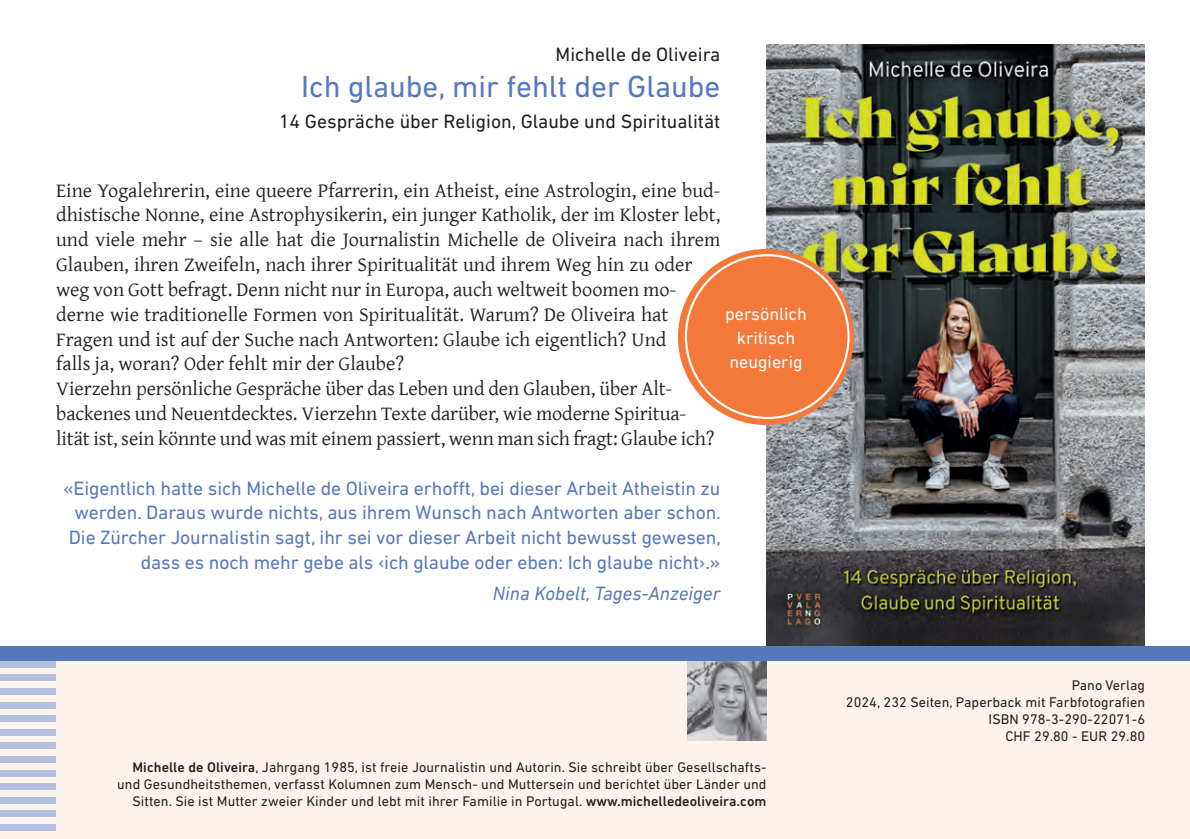
<style>
.page{position:relative;width:1190px;height:839px;background:#fff}
.page>*{position:absolute;margin:0;border:0;box-sizing:border-box;transform-origin:0 0}
.t1{font:31px "DIN Next LT Pro";color:#5679bd}
.t2{font:20.2px/24.8px "Gentium";color:#231f20}
.t3{font:19.6px/24.8px "DIN Next LT Pro";letter-spacing:-.005em;color:#5679bd;text-align:right}
.t4{font:19.6px "DIN Next LT Pro";color:#231f20}
.t5{font:italic 19.6px "DIN Next LT Pro";color:#5679bd}
.t6{font:18px/24px "DIN Next LT Pro";color:#fff;text-align:center}
.t7{font:14.2px/17px "DIN Next LT Pro";letter-spacing:.005em;color:#231f20;text-align:right}
.s1{font-weight:500}
</style>
<div class="page">
<div style="left:0;top:660px;width:1190px;height:178px;background:#fdf3ed"></div>
<div style="left:0;top:660px;width:56px;height:7px;background:#b4bedf"></div>
<div style="left:0;top:674px;width:56px;height:6px;background:#b4bedf"></div>
<div style="left:0;top:687px;width:56px;height:7px;background:#b4bedf"></div>
<div style="left:0;top:701px;width:56px;height:7px;background:#b4bedf"></div>
<div style="left:0;top:714px;width:56px;height:7px;background:#b4bedf"></div>
<div style="left:0;top:728px;width:56px;height:7px;background:#b4bedf"></div>
<div style="left:0;top:742px;width:56px;height:6px;background:#b4bedf"></div>
<div style="left:0;top:755px;width:56px;height:7px;background:#b4bedf"></div>
<div style="left:0;top:769px;width:56px;height:7px;background:#b4bedf"></div>
<div style="left:0;top:782px;width:56px;height:7px;background:#b4bedf"></div>
<div style="left:0;top:796px;width:56px;height:7px;background:#b4bedf"></div>
<div style="left:0;top:810px;width:56px;height:6px;background:#b4bedf"></div>
<div style="left:0;top:823px;width:56px;height:7px;background:#b4bedf"></div>
<img style="left:687px;top:660px;width:79px;height:79px">
<img style="left:766px;top:45px;width:378px;height:601px">
<div style="left:678px;top:249px;width:176px;height:176px;background:#f3793b;border-radius:50%"></div>
<div style="left:0;top:646px;width:1190px;height:14px;background:#5679bd"></div>
<p class="t4" style="left:555px;top:43px;width:166px">Michelle de Oliveira</p>
<h1 class="t1" style="left:301px;top:69px;width:421px">Ich glaube, mir fehlt der Glaube</h1>
<p class="t4" style="left:279px;top:110px;width:443px">14 Gespräche über Religion, Glaube und Spiritualität</p>
<p class="t2" style="left:56px;top:176px;width:666px">Eine Yogalehrerin, eine queere Pfarrerin, ein Atheist, eine Astrologin, eine bud&shy;dhistische Nonne, eine Astrophysikerin, ein junger Katholik, der im Kloster lebt, und viele mehr – sie alle hat die Journalistin Michelle de Oliveira nach ihrem Glauben, ihren Zweifeln, nach ihrer Spiritualität und ihrem Weg hin zu oder weg von Gott befragt. Denn nicht nur in Europa, auch weltweit boomen mo&shy;derne wie traditionelle Formen von Spiritualität. Warum? De Oliveira hat Fragen und ist auf der Suche nach Antworten: Glaube ich eigentlich? Und<br>falls ja, woran? Oder fehlt mir der Glaube?<br>Vierzehn persönliche Gespräche über das Leben und den Glauben, über Alt&shy;backenes und Neuentdecktes. Vierzehn Texte darüber, wie moderne Spiritua&shy;lität ist, sein könnte und was mit einem passiert, wenn man sich fragt: Glaube ich?</p>
<p class="t3" style="left:63px;top:475px;width:659px">«Eigentlich hatte sich Michelle de Oliveira erhofft, bei dieser Arbeit Atheistin zu werden. Daraus wurde nichts, aus ihrem Wunsch nach Antworten aber schon.<br>Die Zürcher Journalistin sagt, ihr sei vor dieser Arbeit nicht bewusst gewesen, dass es noch mehr gebe als ‹ich glaube oder eben: Ich glaube nicht›.»</p>
<p class="t5" style="left:493px;top:581px;width:229px">Nina Kobelt, Tages-Anzeiger</p>
<p class="t6" style="left:725px;top:302px;width:83px">persönlich kritisch neugierig</p>
<p class="t7" style="left:117px;top:757px;width:651px"><span class="s1">Michelle de Oliveira</span>, Jahrgang 1985, ist freie Journalistin und Autorin. Sie schreibt über Gesellschafts&shy;und Gesundheitsthemen, verfasst Kolumnen zum Mensch- und Muttersein und berichtet über Länder und<br>Sitten. Sie ist Mutter zweier Kinder und lebt mit ihrer Familie in Portugal. <span class="s1">www.michelledeoliveira.com</span></p>
<p class="t7" style="left:846px;top:676px;width:301px">Pano Verlag<br>2024, 232 Seiten, Paperback mit Farbfotografien<br>ISBN 978-3-290-22071-6<br>CHF 29.80 - EUR 29.80</p>
</div>
